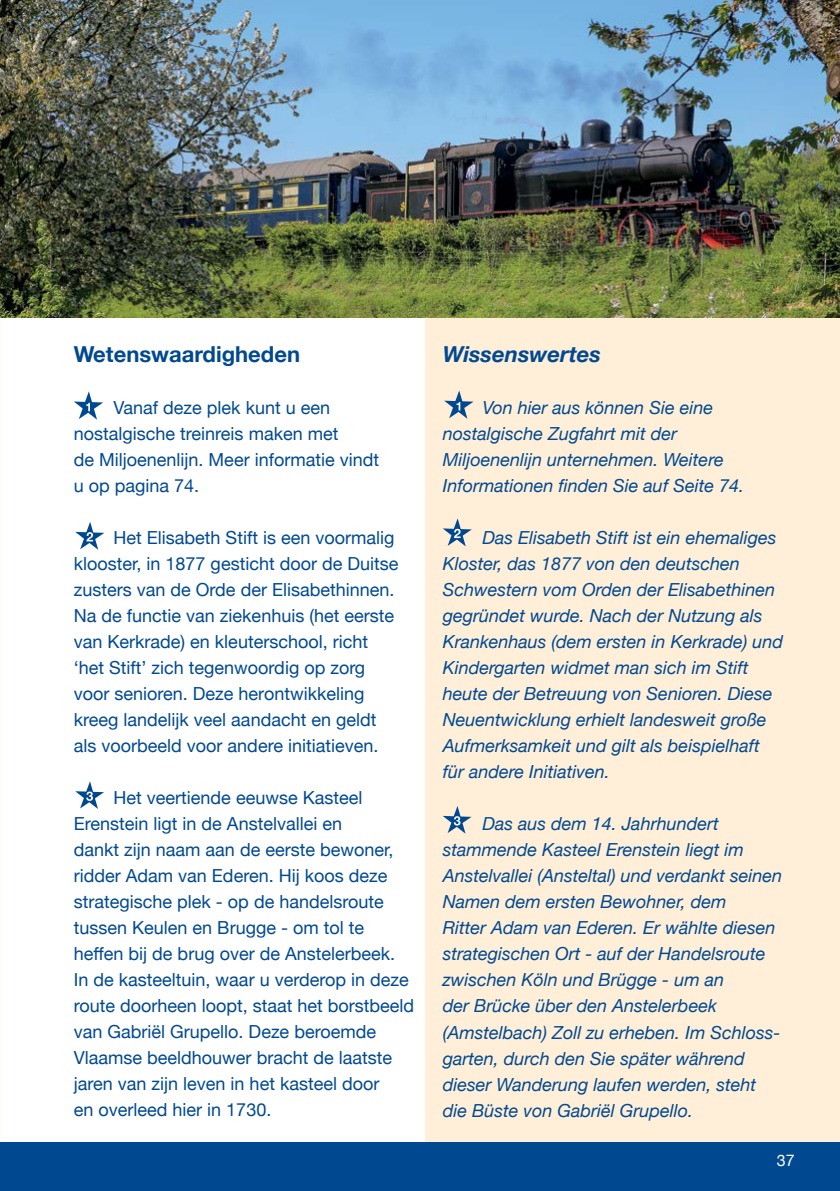
<style>
.page{position:relative;width:840px;height:1191px;background:#fff}
.page>*{position:absolute;margin:0;border:0;box-sizing:border-box;transform-origin:0 0}
.t1{font:700 22px "Helvetica Neue";color:#004990}
.t2{font:italic 700 22px "Helvetica Neue";color:#004990}
.t3{font:italic 18px/26px "Helvetica Neue";color:#004990}
.t4{font:18px/26px "Helvetica Neue";color:#004990}
.t5{font:16px "Helvetica Neue";color:#fff}
</style>
<div class="page">
<div style="left:0;top:1142px;width:839px;height:49px;background:#004990"></div>
<div style="left:425px;top:0;width:414px;height:1143px;background:#ffefd8"></div>
<svg style="left:74px;top:391px;width:29px;height:29px"></svg>
<div style="left:0;top:1142px;width:839px;height:9px;background:#004990"></div>
<img style="left:0;top:0;width:839px;height:317px">
<svg style="left:75px;top:522px;width:29px;height:28px"></svg>
<svg style="left:75px;top:781px;width:29px;height:28px"></svg>
<svg style="left:443px;top:518px;width:28px;height:28px"></svg>
<svg style="left:444px;top:390px;width:29px;height:29px"></svg>
<svg style="left:443px;top:806px;width:28px;height:27px"></svg>
<p class="t1" style="left:74px;top:337px;width:228px">Wetenswaardigheden</p>
<p class="t4" style="left:74px;top:396px;width:307px;text-indent:40px">Vanaf deze plek kunt u een nostalgische treinreis maken met<br>de Miljoenenlijn. Meer informatie vindt u op pagina 74.</p>
<p class="t4" style="left:74px;top:526px;width:326px;text-indent:40px">Het Elisabeth Stift is een voormalig klooster, in 1877 gesticht door de Duitse zusters van de Orde der Elisabethinnen.<br>Na de functie van ziekenhuis (het eerste van Kerkrade) en kleuterschool, richt ‘het Stift’ zich tegenwoordig op zorg voor senioren. Deze herontwikkeling kreeg landelijk veel aandacht en geldt als voorbeeld voor andere initiatieven.</p>
<p class="t4" style="left:74px;top:786px;width:342px;text-indent:40px">Het veertiende eeuwse Kasteel Erenstein ligt in de Anstelvallei en<br>dankt zijn naam aan de eerste bewoner, ridder Adam van Ederen. Hij koos deze strategische plek - op de handelsroute tussen Keulen en Brugge - om tol te heffen bij de brug over de Anstelerbeek.<br>In de kasteeltuin, waar u verderop in deze route doorheen loopt, staat het borstbeeld van Gabriël Grupello. Deze beroemde Vlaamse beeldhouwer bracht de laatste jaren van zijn leven in het kasteel door<br>en overleed hier in 1730.</p>
<p class="t2" style="left:442px;top:337px;width:160px">Wissenswertes</p>
<p class="t3" style="left:442px;top:396px;width:303px;text-indent:40px">Von hier aus können Sie eine nostalgische Zugfahrt mit der Miljoenenlijn unternehmen. Weitere Informationen finden Sie auf Seite 74.</p>
<p class="t3" style="left:442px;top:526px;width:342px;text-indent:40px">Das Elisabeth Stift ist ein ehemaliges Kloster, das 1877 von den deutschen Schwestern vom Orden der Elisabethinen gegründet wurde. Nach der Nutzung als Krankenhaus (dem ersten in Kerkrade) und Kindergarten widmet man sich im Stift heute der Betreuung von Senioren. Diese Neuentwicklung erhielt landesweit große Aufmerksamkeit und gilt als beispielhaft für andere Initiativen.</p>
<p class="t3" style="left:442px;top:812px;width:341px;text-indent:40px">Das aus dem 14. Jahrhundert stammende Kasteel Erenstein liegt im Anstelvallei (Ansteltal) und verdankt seinen Namen dem ersten Bewohner, dem<br>Ritter Adam van Ederen. Er wählte diesen strategischen Ort - auf der Handelsroute zwischen Köln und Brügge - um an<br>der Brücke über den Anstelerbeek (Amstelbach) Zoll zu erheben. Im Schloss&shy;garten, durch den Sie später während dieser Wanderung laufen werden, steht die Büste von Gabriël Grupello.</p>
<p class="t5" style="left:776px;top:1148px;width:19px">37</p>
</div>
